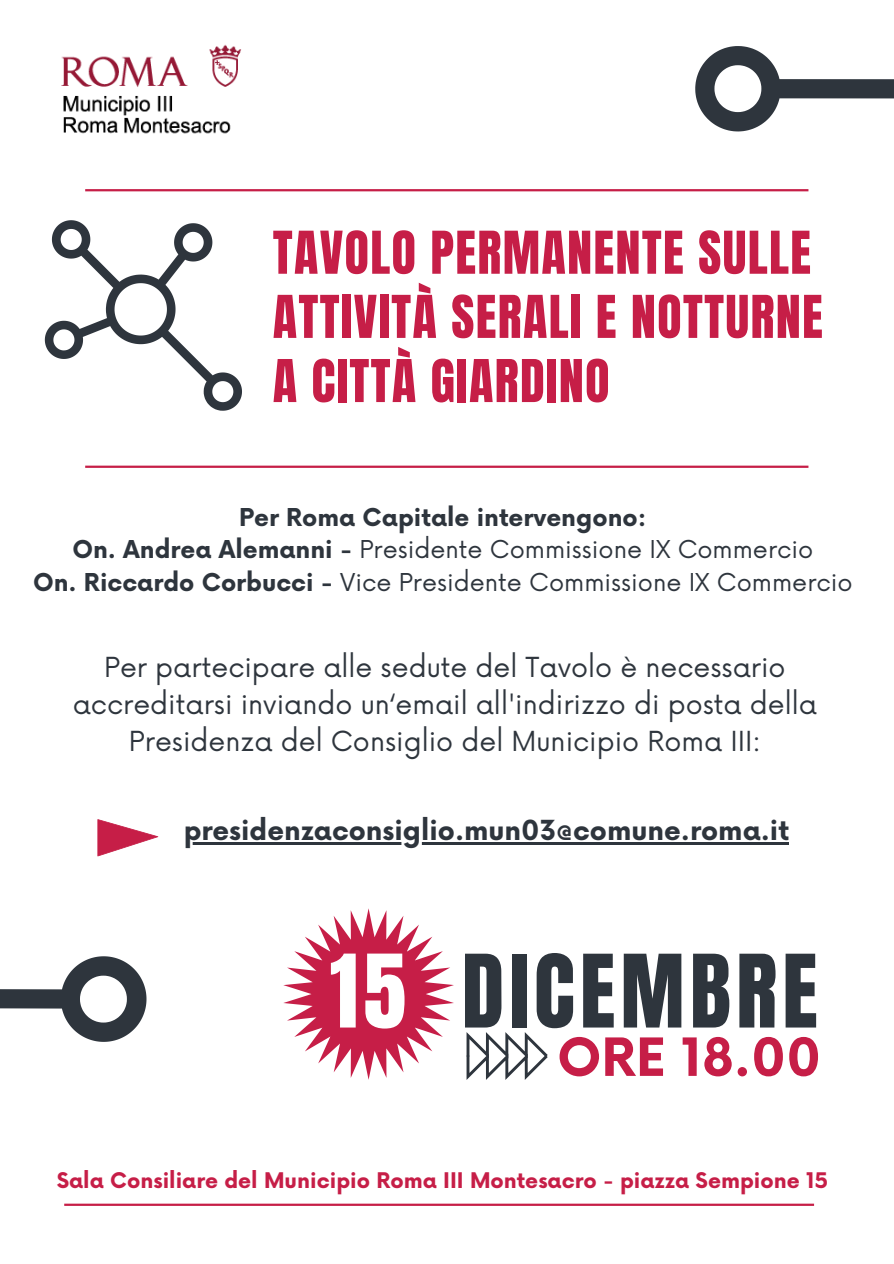
<style>
.page{position:relative;width:894px;height:1264px;background:#fff}
.page>*{position:absolute;margin:0;border:0;box-sizing:border-box;transform-origin:0 0}
.t1{font:85.95px "Anton";letter-spacing:.06em;color:#2e353d}
.t2{font:700 51.3px "Now";color:#c61e47}
.t3{font:50.1px/64.2px "Anton";letter-spacing:.025em;color:#c61e47}
.t4{font:27px/37.2px "Now";color:#2e353d;text-align:center}
.t5{font:700 27px "Now";color:#2e353d}
.t6{font:24px "Now";color:#2e353d}
.t7{font:700 24px "Now";color:#2e353d}
.t8{font:700 21px "Now";color:#c61e47}
.s1{font-weight:700}
.s2{color:#fff}
</style>
<div class="page">
<hr style="left:85px;top:189px;width:723px;height:2px;background:#c61e47">
<hr style="left:64px;top:1203px;width:749px;height:2px;background:#c61e47">
<img style="left:61px;top:44px;width:181px;height:90px">
<svg style="left:283px;top:908px;width:171px;height:171px"></svg>
<svg style="left:466px;top:1032px;width:81px;height:47px"></svg>
<hr style="left:85px;top:465px;width:723px;height:3px;background:#c61e47">
<svg style="left:45px;top:220px;width:197px;height:191px"></svg>
<svg style="left:677px;top:46px;width:216px;height:146px"></svg>
<svg style="left:0;top:836px;width:175px;height:370px"></svg>
<svg style="left:97px;top:819px;width:61px;height:37px"></svg>
<hr style="left:184px;top:842px;width:605px;height:2px;background:#2e353d">
<p class="t3" style="left:273px;top:221px;width:551px">TAVOLO PERMANENTE SULLE<br>ATTIVITÀ SERALI E NOTTURNE<br>A CITTÀ GIARDINO</p>
<p class="t7" style="left:239px;top:504px;width:408px">Per Roma Capitale intervengono:</p>
<p class="t6" style="left:72px;top:536px;width:742px"><span class="s1">On. Andrea Alemanni -</span> Presidente Commissione IX Commercio</p>
<p class="t6" style="left:33px;top:569px;width:820px"><span class="s1">On. Riccardo Corbucci -</span> Vice Presidente Commissione IX Commercio</p>
<p class="t4" style="left:73px;top:649px;width:745px">Per partecipare alle sedute del Tavolo è necessario accreditarsi inviando un‘email all'indirizzo di posta della<br>Presidenza del Consiglio del Municipio Roma III:</p>
<p class="t5" style="left:184px;top:815px;width:606px">presidenzaconsiglio.mun03@comune.roma.it</p>
<p class="t1" style="left:330px;top:929px;width:489px"><span class="s2">15</span> DICEMBRE</p>
<p class="t2" style="left:557px;top:1029px;width:265px">ORE 18.00</p>
<p class="t8" style="left:57px;top:1169px;width:772px">Sala Consiliare del Municipio Roma III Montesacro - piazza Sempione 15</p>
</div>
